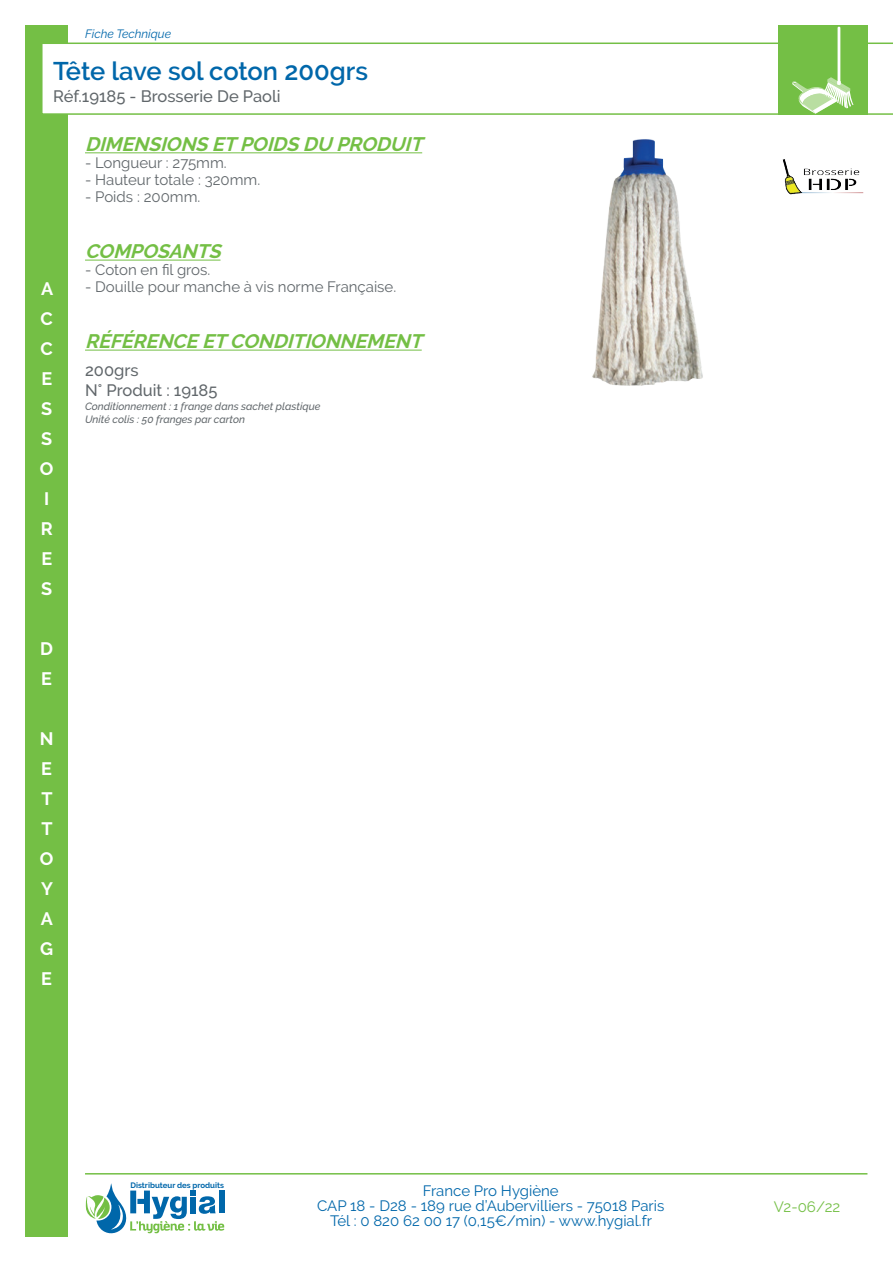
<style>
.page{position:relative;width:893px;height:1263px;background:#fff}
.page>*{position:absolute;margin:0;border:0;box-sizing:border-box;transform-origin:0 0}
.t1{font:600 25.5px "Raleway";color:#0067aa}
.t2{font:italic 700 19.5px "Raleway";color:#74bf45}
.t3{font:700 18px/30px "Raleway";color:#fff}
.t4{font:500 16.5px/19.5px "Raleway";color:#61676b}
.t5{font:15px "Raleway";color:#61676b}
.t6{font:15px/15px "Raleway";color:#0067aa;text-align:center}
.t7{font:15px "Raleway";color:#74bf45}
.t8{font:italic 12px "Raleway";color:#0067aa}
.t9{font:italic 500 10.5px/13.5px "Raleway";color:#61676b}
.t10{font:700 7.8px "Raleway";color:#0067aa}
</style>
<div class="page">
<hr style="left:85px;top:1173px;width:782px;height:1px;background:#74bf45">
<div style="left:26px;top:26px;width:42px;height:1211px;background:#74bf45"></div>
<svg style="left:85px;top:1183px;width:139px;height:50px"></svg>
<svg style="left:42px;top:43px;width:851px;height:72px"></svg>
<div style="left:778px;top:26px;width:89px;height:89px;background:#74bf45"></div>
<hr style="left:85px;top:152px;width:337px;height:1px;background:#74bf45">
<hr style="left:85px;top:260px;width:136px;height:1px;background:#74bf45">
<hr style="left:85px;top:350px;width:337px;height:1px;background:#74bf45">
<svg style="left:792px;top:27px;width:61px;height:87px"></svg>
<img style="left:817px;top:168px;width:47px;height:26px">
<img style="left:592px;top:139px;width:225px;height:247px">
<p class="t8" style="left:85px;top:27px;width:88px">Fiche Technique</p>
<h1 class="t1" style="left:53px;top:56px;width:316px">Tête lave sol coton 200grs</h1>
<p class="t4" style="left:53px;top:86px;width:229px">Réf.19185 - Brosserie De Paoli</p>
<p class="t3" style="left:40px;top:274px;width:15px">A<br>C<br>C<br>E<br>S<br>S<br>O<br>I<br>R<br>E<br>S</p>
<p class="t3" style="left:40px;top:634px;width:14px">D<br>E</p>
<p class="t3" style="left:40px;top:724px;width:15px;text-align:justify">N E T T O Y A G E</p>
<h2 class="t2" style="left:85px;top:133px;width:345px">DIMENSIONS ETPOIDS DU PRODUIT</h2>
<p class="t5" style="left:85px;top:154px;width:143px">- Longueur : 275mm.</p>
<p class="t5" style="left:85px;top:171px;width:177px">- Hauteur totale : 320mm.</p>
<p class="t5" style="left:85px;top:188px;width:117px">- Poids : 200mm.</p>
<h2 class="t2" style="left:85px;top:240px;width:143px">COMPOSANTS</h2>
<p class="t5" style="left:85px;top:261px;width:127px">- Coton en fil gros.</p>
<p class="t5" style="left:85px;top:278px;width:313px">- Douille pour manche à vis norme Française.</p>
<h2 class="t2" style="left:85px;top:330px;width:344px">RÉFÉRENCE ETCONDITIONNEMENT</h2>
<p class="t4" style="left:85px;top:361px;width:134px">200grs<br>N° Produit : 19185</p>
<p class="t9" style="left:85px;top:399px;width:237px">Conditionnement : 1 frange dans sachet plastique<br>Unité colis : 50 franges par carton</p>
<p class="t10" style="left:130px;top:1180px;width:95px">Distributeur des produits</p>
<p class="t6" style="left:317px;top:1183px;width:349px">France Pro Hygiène<br>CAP 18 - D28 - 189 rue d’Aubervilliers - 75018 Paris<br>Tél : 0 820 62 00 17 (0,15€/min) - www.hygial.fr</p>
<p class="t7" style="left:774px;top:1198px;width:68px">V2-06/22</p>
</div>
